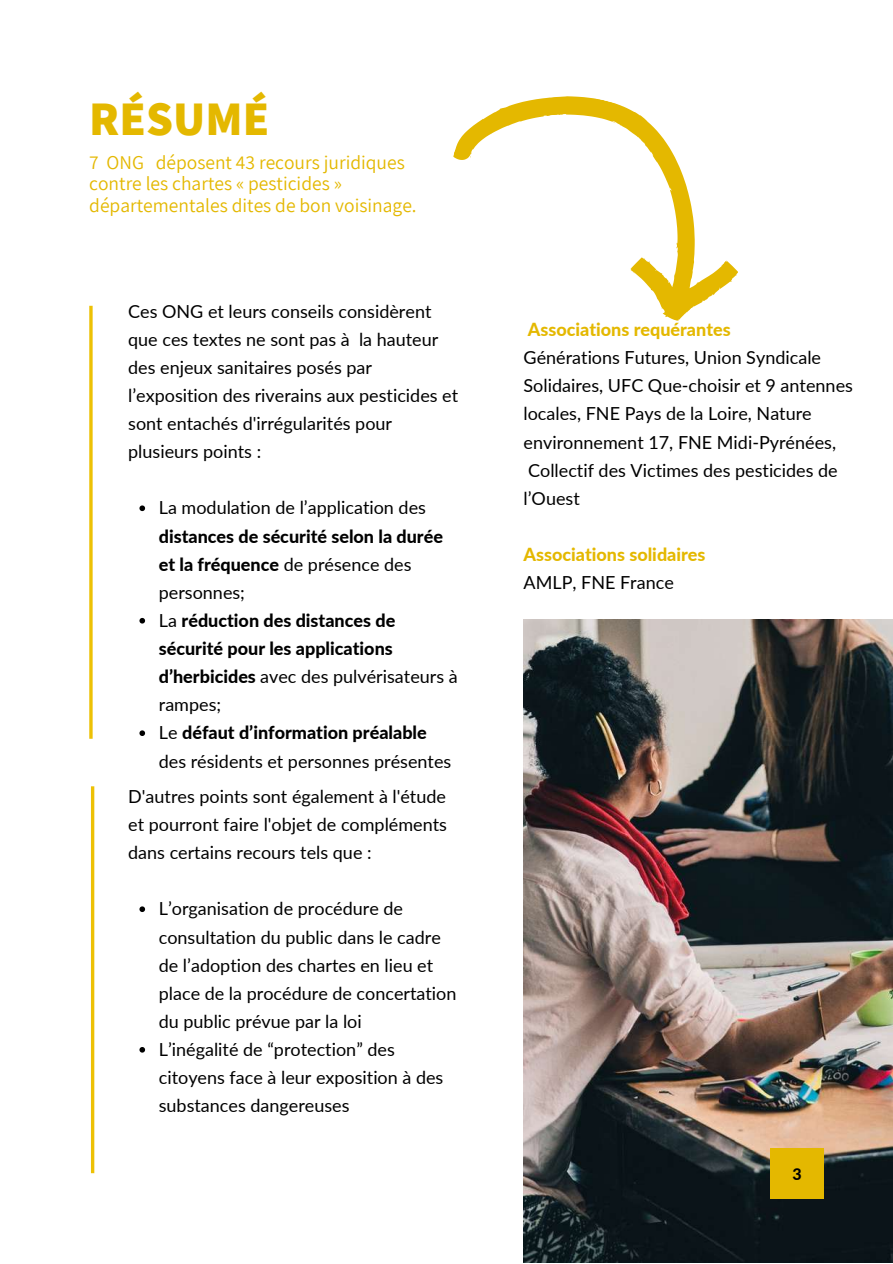
<style>
.page{position:relative;width:893px;height:1264px;background:#fff}
.page>*{position:absolute;margin:0;border:0;box-sizing:border-box;transform-origin:0 0}
.t1{font:800 48px "Assistant";color:#e4b800}
.t2{font:19.5px/21.3px "Assistant";color:#e4b800}
.t3{font:18px/28px "Lato";color:#000}
.t4{font:800 18px/28px "Lato";color:#000}
.t5{font:800 18px "Lato";color:#e4b800}
.t6{font:800 15.9px "Lato";color:#000}
.s1{font-weight:400}
</style>
<div class="page">
<img style="left:523px;top:619px;width:369px;height:643px">
<svg style="left:89px;top:306px;width:4px;height:432px;background:#efca2b"></svg>
<hr style="left:91px;top:786px;width:3px;height:387px;background:#edc105">
<div style="left:770px;top:1147px;width:53px;height:51px;background:#e4b800"></div>
<svg style="left:453px;top:96px;width:285px;height:225px"></svg>
<svg style="left:139px;top:505px;width:6px;height:6px"></svg>
<svg style="left:139px;top:618px;width:6px;height:5px"></svg>
<svg style="left:139px;top:730px;width:6px;height:6px"></svg>
<svg style="left:139px;top:906px;width:6px;height:6px"></svg>
<svg style="left:139px;top:1047px;width:6px;height:5px"></svg>
<h1 class="t1" style="left:89px;top:85px;width:181px">RÉSUMÉ</h1>
<p class="t2" style="left:89px;top:151px;width:329px">7 ONG déposent 43 recours juridiques contre les chartes « pesticides » départementales dites de bon voisinage.</p>
<p class="t3" style="left:128px;top:297px;width:331px">Ces ONG et leurs conseils considèrent que ces textes ne sont pas à la hauteur des enjeux sanitaires posés par l’exposition des riverains aux pesticides et sont entachés d'irrégularités pour plusieurs points :</p>
<p class="t3" style="left:159px;top:493px;width:269px">La modulation de l’application des</p>
<p class="t4" style="left:159px;top:521px;width:300px">distances de sécurité selon la durée et la fréquence <span class="s1">de présence des personnes;<br>La</span> réduction des distances de sécurité pour les applications d’herbicides <span class="s1">avec des pulvérisateurs à rampes;<br>Le</span> défaut d’information préalable <span class="s1">des résidents et personnes présentes</span></p>
<p class="t3" style="left:128px;top:782px;width:320px;text-align:justify">D'autres points sont également à l'étude et pourront faire l'objet de compléments dans certains recours tels que :</p>
<p class="t3" style="left:159px;top:894px;width:299px">L’organisation de procédure de consultation du public dans le cadre de l’adoption des chartes en lieu et place de la procédure de concertation du public prévue par la loi<br>L’inégalité de “protection” des citoyens face à leur exposition à des substances dangereuses</p>
<p class="t5" style="left:527px;top:318px;width:204px">Associations requérantes</p>
<p class="t3" style="left:523px;top:343px;width:331px">Générations Futures, Union Syndicale Solidaires, UFC Que-choisir et 9 antennes locales, FNE Pays de la Loire, Nature environnement 17, FNE Midi-Pyrénées, Collectif des Victimes des pesticides de l’Ouest</p>
<p class="t5" style="left:523px;top:543px;width:183px">Associations solidaires</p>
<p class="t3" style="left:523px;top:568px;width:152px">AMLP, FNE France</p>
<p class="t6" style="left:792px;top:1163px;width:11px">3</p>
</div>
